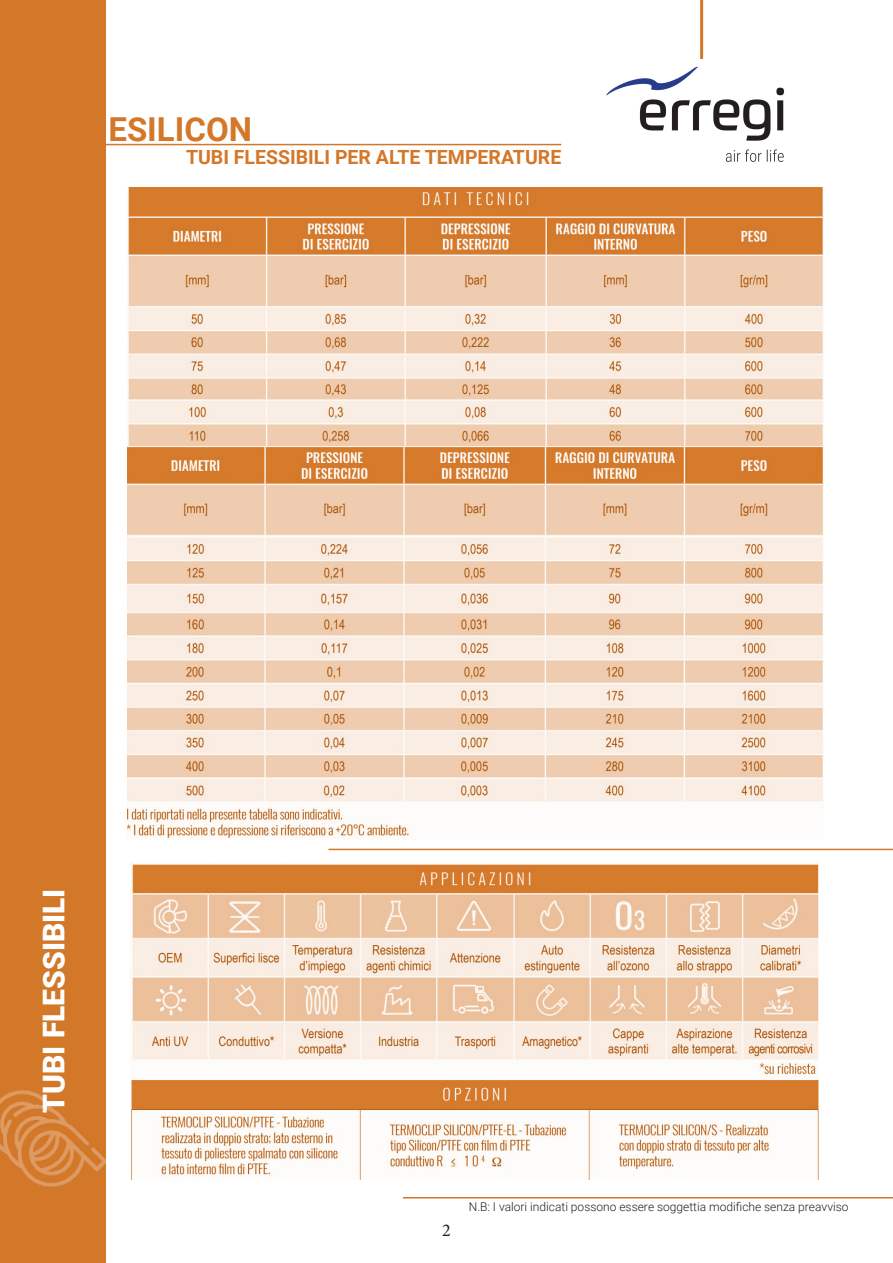
<style>
.page{position:relative;width:893px;height:1263px;background:#fff}
.page>*{position:absolute;margin:0;border:0;box-sizing:border-box;transform-origin:0 0}
.t1{font:700 33px "Roboto";color:#d37729}
.t2{font:900 30px "Roboto";color:#fff}
.t3{font:700 19.5px "Roboto";color:#d37729}
.t4{font:18px "Minion Pro";color:#231f20}
.t5{font:300 12px "Roboto";color:#231f20}
</style>
<div class="page">
<div style="left:0;top:0;width:105px;height:1263px;background:#d37729"></div>
<hr style="left:47px;top:144px;width:514px;height:1px;background:#d37729">
<hr style="left:700px;top:0;width:3px;height:60px;background:#d37729">
<img style="left:128px;top:187px;width:695px;height:652px">
<img style="left:131px;top:861px;width:688px;height:319px">
<img style="left:606px;top:66px;width:179px;height:96px">
<img style="left:0;top:1079px;width:106px;height:120px">
<hr style="left:403px;top:1197px;width:490px;height:1px;background:#d37729">
<hr style="left:328px;top:849px;width:565px;height:1px;background:#d37729">
<p class="t1" style="left:108px;top:106px;width:145px">ESILICON</p>
<p class="t3" style="left:186px;top:144px;width:377px">TUBI FLESSIBILI PER ALTE TEMPERATURE</p>
<p class="t2" style="left:33px;top:1113px;width:226px;rotate:-90deg">TUBI FLESSIBILI</p>
<p class="t4" style="left:442px;top:1218px;width:10px">2</p>
<p class="t5" style="left:469px;top:1199px;width:381px">N.B: I valori indicati possono essere soggettia modifiche senza preavviso</p>
</div>
